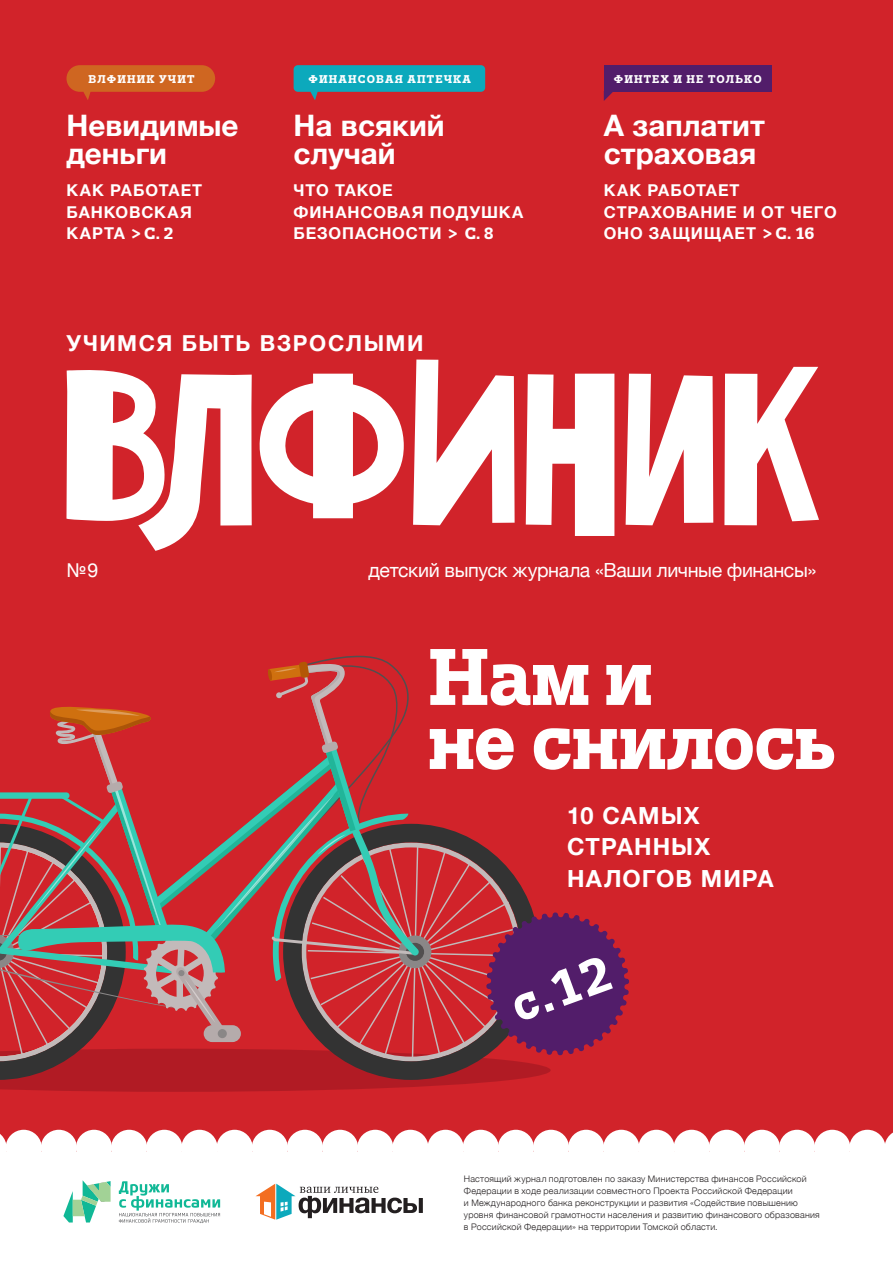
<style>
.page{position:relative;width:893px;height:1263px;background:#d1232a}
.page>*{position:absolute;margin:0;border:0;box-sizing:border-box;transform-origin:0 0}
.t1{font:700 79.8px/64.1px "Trivia Slab";color:#fff}
.t2{font:700 49.8px "Trivia Slab";color:#fff}
.t3{font:700 29.55px/28.5px "Helvetica Neue";color:#fff}
.t4{font:700 23.55px/31.5px "Helvetica Neue";letter-spacing:.04em;color:#fff}
.t5{font:700 22.05px "Helvetica Neue";letter-spacing:.07em;color:#fff}
.t6{font:19.5px "Helvetica Neue";letter-spacing:-.02em;color:#fff}
.t7{font:700 16.35px/21.8px "Helvetica Neue";letter-spacing:.05em;color:#fff}
.t8{font:700 11.25px "Trivia Slab";letter-spacing:.1em;color:#fff}
.t9{font:300 9px/12px "Helvetica Neue";letter-spacing:.025em;color:#231f20}
.s1{font-family:"Trivia Slab"}
</style>
<div class="page">
<svg style="left:66px;top:370px;width:186px;height:181px"></svg>
<svg style="left:259px;top:374px;width:145px;height:144px"></svg>
<svg style="left:413px;top:360px;width:102px;height:165px"></svg>
<svg style="left:526px;top:374px;width:88px;height:162px"></svg>
<svg style="left:626px;top:374px;width:87px;height:151px"></svg>
<svg style="left:724px;top:367px;width:95px;height:158px"></svg>
<div style="left:66px;top:65px;width:149px;height:27px;background:#cf6621;border-radius:13px"></div>
<svg style="left:83px;top:91px;width:9px;height:9px"></svg>
<div style="left:294px;top:65px;width:191px;height:27px;background:#0ca9bc;border-radius:4px"></div>
<svg style="left:310px;top:91px;width:9px;height:9px"></svg>
<svg style="left:604px;top:65px;width:167px;height:36px"></svg>
<svg style="left:0;top:1134px;width:7px;height:18px"></svg>
<div style="left:6px;top:1130px;width:36px;height:36px;background:#fff;border-radius:50%"></div>
<div style="left:41px;top:1130px;width:36px;height:36px;background:#fff;border-radius:50%"></div>
<div style="left:76px;top:1130px;width:36px;height:36px;background:#fff;border-radius:50%"></div>
<div style="left:111px;top:1130px;width:36px;height:36px;background:#fff;border-radius:50%"></div>
<div style="left:146px;top:1130px;width:36px;height:36px;background:#fff;border-radius:50%"></div>
<div style="left:181px;top:1130px;width:37px;height:36px;background:#fff;border-radius:50%"></div>
<div style="left:217px;top:1130px;width:36px;height:36px;background:#fff;border-radius:50%"></div>
<div style="left:252px;top:1130px;width:36px;height:36px;background:#fff;border-radius:50%"></div>
<div style="left:287px;top:1130px;width:36px;height:36px;background:#fff;border-radius:50%"></div>
<div style="left:322px;top:1130px;width:36px;height:36px;background:#fff;border-radius:50%"></div>
<div style="left:357px;top:1130px;width:36px;height:36px;background:#fff;border-radius:50%"></div>
<div style="left:392px;top:1130px;width:36px;height:36px;background:#fff;border-radius:50%"></div>
<div style="left:427px;top:1130px;width:37px;height:36px;background:#fff;border-radius:50%"></div>
<div style="left:463px;top:1130px;width:36px;height:36px;background:#fff;border-radius:50%"></div>
<div style="left:498px;top:1130px;width:36px;height:36px;background:#fff;border-radius:50%"></div>
<div style="left:533px;top:1130px;width:36px;height:36px;background:#fff;border-radius:50%"></div>
<div style="left:568px;top:1130px;width:36px;height:36px;background:#fff;border-radius:50%"></div>
<div style="left:603px;top:1130px;width:36px;height:36px;background:#fff;border-radius:50%"></div>
<div style="left:638px;top:1130px;width:37px;height:36px;background:#fff;border-radius:50%"></div>
<div style="left:674px;top:1130px;width:36px;height:36px;background:#fff;border-radius:50%"></div>
<div style="left:709px;top:1130px;width:36px;height:36px;background:#fff;border-radius:50%"></div>
<div style="left:744px;top:1130px;width:36px;height:36px;background:#fff;border-radius:50%"></div>
<div style="left:779px;top:1130px;width:36px;height:36px;background:#fff;border-radius:50%"></div>
<div style="left:814px;top:1130px;width:36px;height:36px;background:#fff;border-radius:50%"></div>
<div style="left:849px;top:1130px;width:36px;height:36px;background:#fff;border-radius:50%"></div>
<svg style="left:884px;top:1132px;width:9px;height:20px"></svg>
<div style="left:0;top:1152px;width:893px;height:111px;background:#fff"></div>
<svg style="left:63px;top:1180px;width:48px;height:42px"></svg>
<svg style="left:119px;top:1181px;width:101px;height:42px"></svg>
<svg style="left:255px;top:1184px;width:168px;height:36px"></svg>
<svg style="left:0;top:655px;width:630px;height:437px"></svg>
<p class="t8" style="left:88px;top:73px;width:108px">ВЛФИНИК УЧИТ</p>
<p class="t8" style="left:309px;top:73px;width:164px">ФИНАНСОВАЯ АПТЕЧКА</p>
<p class="t8" style="left:614px;top:73px;width:149px">ФИНТЕХ И НЕ ТОЛЬКО</p>
<p class="t3" style="left:66px;top:112px;width:174px">Невидимые деньги</p>
<p class="t3" style="left:294px;top:112px;width:153px">На всякий случай</p>
<p class="t3" style="left:604px;top:112px;width:163px">А заплатит страховая</p>
<p class="t7" style="left:66px;top:179px;width:137px">КАК РАБОТАЕТ<br>БАНКОВСКАЯ<br>КАРТА <span class="s1">&gt; С. 2</span></p>
<p class="t7" style="left:294px;top:179px;width:231px">ЧТО ТАКОЕ<br>ФИНАНСОВАЯ ПОДУШКА<br>БЕЗОПАСНОСТИ <span class="s1">&gt; С. 8</span></p>
<p class="t7" style="left:604px;top:179px;width:234px">КАК РАБОТАЕТ<br>СТРАХОВАНИЕ И ОТ ЧЕГО<br>ОНО ЗАЩИЩАЕТ <span class="s1">&gt; С. 16</span></p>
<p class="t5" style="left:66px;top:326px;width:358px">УЧИМСЯ БЫТЬ ВЗРОСЛЫМИ</p>
<p class="t6" style="left:66px;top:556px;width:33px">№9</p>
<p class="t6" style="left:369px;top:556px;width:449px">детский выпуск журнала «Ваши личные финансы»</p>
<p class="t1" style="left:428px;top:647px;width:409px">Нам и<br>не снилось</p>
<p class="t4" style="left:567px;top:800px;width:208px">10 САМЫХ<br>СТРАННЫХ<br>НАЛОГОВ МИРА</p>
<p class="t2" style="left:503px;top:981px;width:104px;rotate:-20deg">с.12</p>
<p class="t9" style="left:464px;top:1172px;width:357px">Настоящий журнал подготовлен по заказу Министерства финансов Российской Федерации в ходе реализации совместного Проекта Российской Федерации<br>и Международного банка реконструкции и развития «Содействие повышению уровня финансовой грамотности населения и развитию финансового образования в Российской Федерации» на территории Томской области.</p>
</div>
